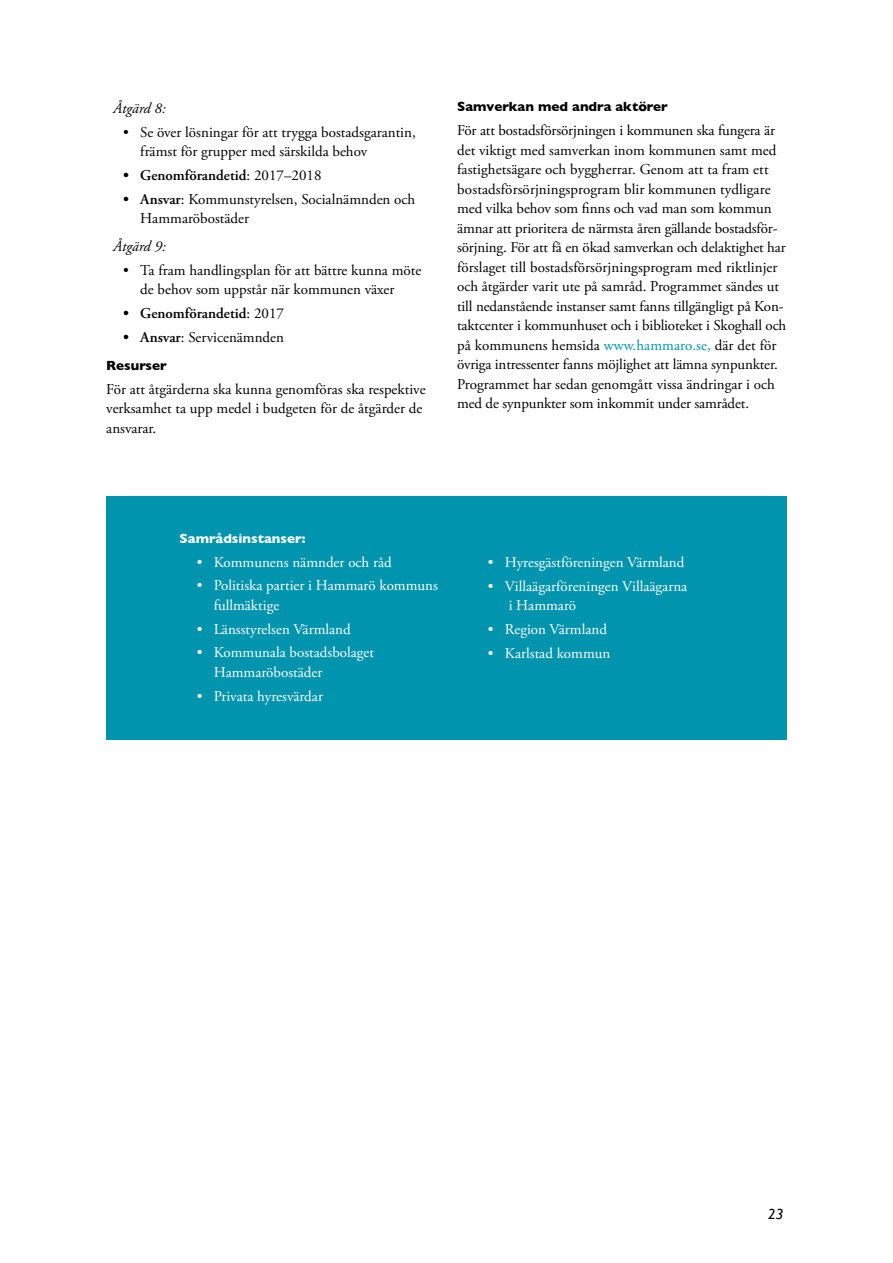
<style>
.page{position:relative;width:893px;height:1263px;background:#fff}
.page>*{position:absolute;margin:0;border:0;box-sizing:border-box;transform-origin:0 0}
.t1{font:15px/19.5px "Adobe Garamond Pro";color:#000}
.t2{font:15px/19.5px "Adobe Garamond Pro";color:#fff}
.t3{font:600 15px "Adobe Garamond Pro";color:#000}
.t4{font:italic 15px "Adobe Garamond Pro";color:#000}
.t5{font:italic 15px "Gill Sans";color:#000}
.t6{font:700 13.5px "Gill Sans";color:#000}
.t7{font:700 13.5px "Gill Sans";color:#fff}
.s1{font-weight:400}
.s2{font-weight:600}
.s3{color:#0094ae}
</style>
<div class="page">
<div style="left:106px;top:496px;width:681px;height:244px;background:#0094ae"></div>
<p class="t4" style="left:113px;top:99px;width:54px">Åtgärd 8:</p>
<p class="t1" style="left:140px;top:123px;width:277px;text-indent:-17px">• Se över lösningar för att trygga bostadsgarantin, främst för grupper med särskilda behov</p>
<p class="t3" style="left:123px;top:167px;width:200px">• Genomförandetid<span class="s1">: 2017–2018</span></p>
<p class="t1" style="left:140px;top:190px;width:276px;text-indent:-17px"><span class="s2">• Ansvar</span>: Kommunstyrelsen, Socialnämnden och<br>Hammaröbostäder</p>
<p class="t4" style="left:113px;top:237px;width:54px">Åtgärd 9:</p>
<p class="t1" style="left:140px;top:261px;width:283px;text-indent:-17px">• Ta fram handlingsplan för att bättre kunna möte de behov som uppstår när kommunen växer</p>
<p class="t3" style="left:123px;top:305px;width:162px">• Genomförandetid<span class="s1">: 2017</span></p>
<p class="t1" style="left:123px;top:328px;width:162px"><span class="s2">• Ansvar</span>: Servicenämnden</p>
<p class="t6" style="left:106px;top:355px;width:62px">Resurser</p>
<p class="t1" style="left:106px;top:380px;width:321px">För att åtgärderna ska kunna genomföras ska respektive verksamhet ta upp medel i budgeten för de åtgärder de ansvarar.</p>
<p class="t6" style="left:457px;top:96px;width:212px">Samverkan med andra aktörer</p>
<p class="t1" style="left:457px;top:121px;width:331px">För att bostadsförsörjningen i kommunen ska fungera är det viktigt med samverkan inom kommunen samt med fastighetsägare och byggherrar. Genom att ta fram ett bostadsförsörjningsprogram blir kommunen tydligare med vilka behov som finns och vad man som kommun ämnar att prioritera de närmsta åren gällande bostadsför&shy;sörjning. För att få en ökad samverkan och delaktighet har förslaget till bostadsförsörjningsprogram med riktlinjer och åtgärder varit ute på samråd. Programmet sändes ut till nedanstående instanser samt fanns tillgängligt på Kon&shy;taktcenter i kommunhuset och i biblioteket i Skoghall och på kommunens hemsida <span class="s3">www.hammaro.se,</span> där det för övriga intressenter fanns möjlighet att lämna synpunkter.<br>Programmet har sedan genomgått vissa ändringar i och med de synpunkter som inkommit under samrådet.</p>
<p class="t7" style="left:180px;top:528px;width:127px">Samrådsinstanser:</p>
<p class="t2" style="left:197px;top:553px;width:197px">• Kommunens nämnder och råd</p>
<p class="t2" style="left:214px;top:576px;width:226px;text-indent:-17px">• Politiska partier i Hammarö kommuns fullmäktige</p>
<p class="t2" style="left:197px;top:620px;width:156px">• Länsstyrelsen Värmland</p>
<p class="t2" style="left:214px;top:643px;width:162px;text-indent:-17px">• Kommunala bostadsbolaget<br>Hammaröbostäder</p>
<p class="t2" style="left:197px;top:687px;width:128px">• Privata hyresvärdar</p>
<p class="t2" style="left:488px;top:553px;width:198px">• Hyresgästföreningen Värmland</p>
<p class="t2" style="left:509px;top:577px;width:180px;text-indent:-21px">• Villaägarföreningen Villaägarna i Hammarö</p>
<p class="t2" style="left:488px;top:620px;width:121px">• Region Värmland</p>
<p class="t2" style="left:488px;top:644px;width:124px">• Karlstad kommun</p>
<p class="t5" style="left:768px;top:1205px;width:17px">23</p>
</div>
